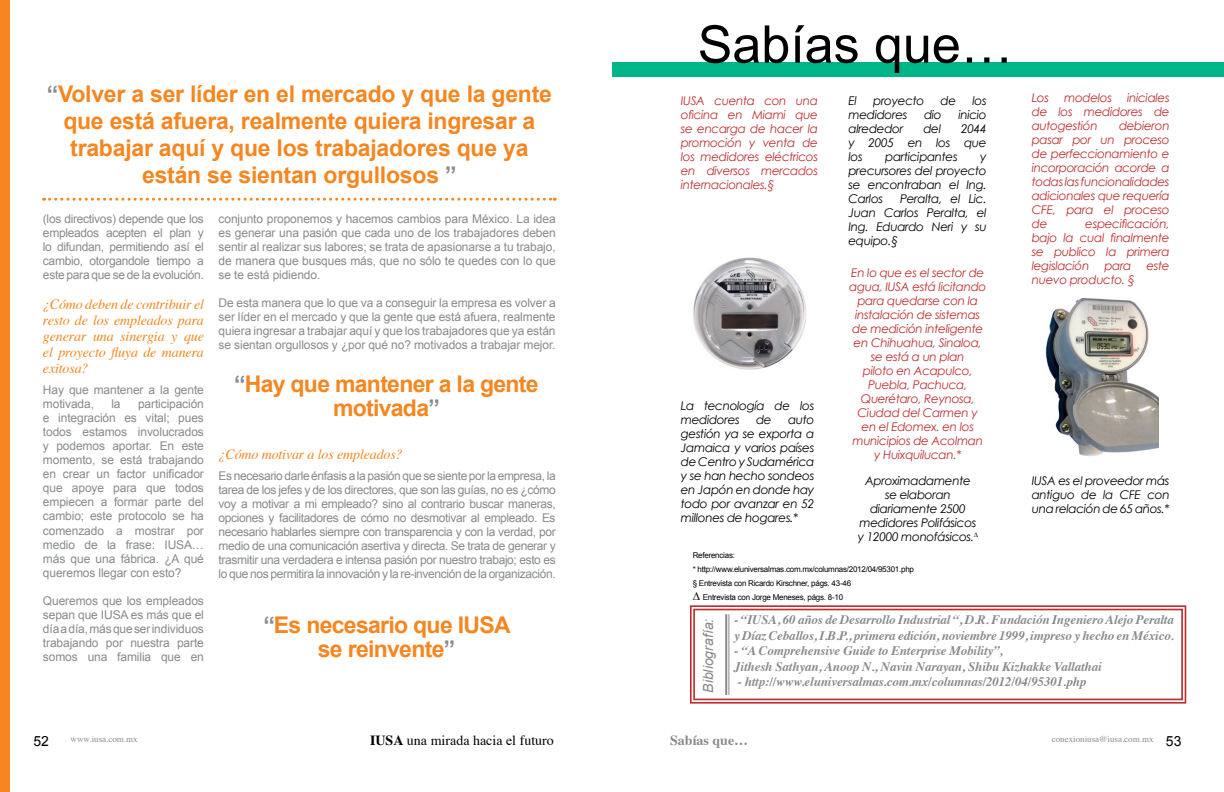
<style>
.page{position:relative;width:1224px;height:792px;background:#fff}
.page>*{position:absolute;margin:0;border:0;box-sizing:border-box;transform-origin:0 0}
.t1{font:52px "Arial";color:#000}
.t2{font:700 23px/27px "Arial";letter-spacing:-.01em;color:#f6861f;text-align:center}
.t3{font:700 23px/24px "Arial";letter-spacing:-.03em;color:#f6861f;text-align:center}
.t4{font:italic 14px/16px "Times";letter-spacing:-.01em;color:#f6861f;text-align:justify}
.t5{font:14px "Times";color:#000}
.t6{font:italic 14px "Arial";color:#878a8c}
.t7{font:700 14px "Times";color:#878a8c}
.t8{font:14px "Arial";color:#000}
.t9{font:italic 700 13px/15.6px "Times";letter-spacing:-.01em;color:#878a8c}
.t10{font:12px/14px "Arial";letter-spacing:-.01em;color:#878a8c;text-align:justify}
.t11{font:italic 12px/14px "Century Gothic";letter-spacing:-.03em;color:#bd2e31;text-align:justify}
.t12{font:italic 12px/14px "Century Gothic";letter-spacing:-.03em;color:#000;text-align:justify}
.t13{font:9px "Times";color:#878a8c}
.t14{font:8px/14px "Arial";letter-spacing:-.03em;color:#000}
.s1{color:#878a8c}
.s2{font-family:"Century Gothic";font-style:italic;font-size:12px}
.s3{font-weight:700}
</style>
<div class="page">
<div style="left:612px;top:63px;width:612px;height:14px;background:#00b587"></div>
<svg style="left:689px;top:605px;width:498px;height:99px"></svg>
<div style="left:693px;top:609px;width:490px;height:91px;border:2px solid #bd2e31"></div>
<hr style="left:725px;top:614px;width:2px;height:81px;background:#878a8c">
<hr style="left:729px;top:614px;width:1px;height:81px;background:#878a8c">
<img style="left:1045px;top:298px;width:113px;height:158px">
<img style="left:693px;top:257px;width:114px;height:113px">
<div style="left:0;top:0;width:9px;height:792px;background:#f6861f"></div>
<svg style="left:44px;top:198px;width:511px;height:3px"></svg>
<h2 class="t2" style="left:47px;top:81px;width:507px"><span class="s1">“</span>Volver a ser líder en el mercado y que la gente que está afuera, realmente quiera ingresar a trabajar aquí y que los trabajadores que ya están se sientan orgullosos <span class="s1">”</span></h2>
<p class="t10" style="left:43px;top:212px;width:163px">(los directivos) depende que los empleados acepten el plan y lo difundan, permitiendo así el cambio, otorgandole tiempo a este para que se de la evolución.</p>
<p class="t4" style="left:43px;top:296px;width:163px">¿Cómo deben de contribuir el resto de los empleados para generar una sinergia y que el proyecto fluya de manera exitosa?</p>
<p class="t10" style="left:43px;top:383px;width:162px">Hay que mantener a la gente motivada,</p>
<p class="t10" style="left:43px;top:397px;width:163px;text-indent:95px">participación e integración es vital; pues todos estamos involucrados y podemos aportar. En este momento, se está trabajando en crear un factor unificador que apoye para que todos empiecen a formar parte del cambio; este protocolo se ha comenzado a mostrar por medio de la frase: IUSA… más que una fábrica. ¿A qué queremos llegar con esto?</p>
<p class="t10" style="left:43px;top:593px;width:163px">Queremos que los empleados sepan que IUSA es más que el día a día, más que ser individuos trabajando por nuestra parte somos una familia que en</p>
<p class="t10" style="left:111px;top:397px;width:11px">la</p>
<p class="t10" style="left:219px;top:212px;width:339px">conjunto proponemos y hacemos cambios para México. La idea es generar una pasión que cada uno de los trabajadores deben sentir al realizar sus labores; se trata de apasionarse a tu trabajo, de manera que busques más, que no sólo te quedes con lo que se te está pidiendo.</p>
<p class="t10" style="left:219px;top:296px;width:339px">De esta manera que lo que va a conseguir la empresa es volver a ser líder en el mercado y que la gente que está afuera, realmente quiera ingresar a trabajar aquí y que los trabajadores que ya están se sientan orgullosos y ¿por qué no? motivados a trabajar mejor.</p>
<h2 class="t3" style="left:234px;top:373px;width:306px"><span class="s1">“</span>Hay que mantener a la gente motivada<span class="s1">”</span></h2>
<p class="t4" style="left:219px;top:446px;width:186px">¿Cómo motivar a los empleados?</p>
<p class="t10" style="left:219px;top:469px;width:339px">Es necesario darle énfasis a la pasión que se siente por la empresa, la tarea de los jefes y de los directores, que son las guías, no es ¿cómo voy a motivar a mi empleado? sino al contrario buscar maneras, opciones y facilitadores de cómo no desmotivar al empleado. Es necesario hablarles siempre con transparencia y con la verdad, por medio de una comunicación asertiva y directa. Se trata de generar y trasmitir una verdadera e intensa pasión por nuestro trabajo; esto es lo que nos permitira la innovación y la re-invención de la organización.</p>
<h2 class="t3" style="left:263px;top:614px;width:249px"><span class="s1">“</span>Es necesario que IUSA se reinvente<span class="s1">”</span></h2>
<h1 class="t1" style="left:698px;top:10px;width:317px">Sabías que…</h1>
<p class="t11" style="left:681px;top:94px;width:139px">IUSA cuenta con una oficina en Miami que se encarga de hacer la promoción y venta de los medidores eléctricos en diversos mercados internacionales.§</p>
<p class="t12" style="left:848px;top:94px;width:10px">El</p>
<p class="t12" style="left:873px;top:94px;width:53px">proyecto</p>
<p class="t12" style="left:941px;top:94px;width:17px">de</p>
<p class="t12" style="left:973px;top:94px;width:16px">los</p>
<p class="t12" style="left:848px;top:108px;width:60px">medidores</p>
<p class="t12" style="left:924px;top:108px;width:19px">dio</p>
<p class="t12" style="left:958px;top:108px;width:30px">inicio</p>
<p class="t12" style="left:848px;top:122px;width:56px">alrededor</p>
<p class="t12" style="left:923px;top:122px;width:19px">del</p>
<p class="t12" style="left:848px;top:122px;width:140px;text-indent:113px">2044 y 2005 en los que los</p>
<p class="t12" style="left:885px;top:150px;width:74px">participantes</p>
<p class="t12" style="left:848px;top:150px;width:140px;text-indent:132px">y precursores del proyecto se encontraban el Ing.<br>Carlos</p>
<p class="t12" style="left:848px;top:192px;width:140px;text-indent:52px">Peralta, el Lic.<br>Juan Carlos Peralta, el Ing. Eduardo Neri y su equipo.§</p>
<p class="t12" style="left:681px;top:399px;width:135px">La tecnología de los medidores</p>
<p class="t12" style="left:756px;top:413px;width:17px">de</p>
<p class="t12" style="left:681px;top:413px;width:135px;text-indent:107px">auto gestión ya se exporta a Jamaica y varios países de Centro y Sudamérica y se han hecho sondeos en Japón en donde hay todo por avanzar en 52 millones de hogares.*</p>
<p class="t11" style="left:849px;top:266px;width:139px;text-align:center">En lo que es el sector de agua, IUSA está licitando para quedarse con la instalación de sistemas de medición inteligente en Chihuahua, Sinaloa, se está a un plan<br>piloto en Acapulco,<br>Puebla, Pachuca,<br>Querétaro, Reynosa,<br>Ciudad del Carmen y en el Edomex. en los municipios de Acolman y Huixquilucan.*</p>
<p class="t12" style="left:858px;top:473px;width:122px;text-align:center">Aproximadamente se elaboran diariamente 2500 medidores Polifásicos y 12000 monofásicos.<sup>∆</sup></p>
<p class="t14" style="left:693px;top:549px;width:223px">Referencias:<br>* http://www.eluniversalmas.com.mx/columnas/2012/04/95301.php § Entrevista con Ricardo Kirschner, págs. 43-46<br><span class="s2">∆</span> Entrevista con Jorge Meneses, págs. 8-10</p>
<p class="t11" style="left:1032px;top:90px;width:139px;text-indent:95px">iniciales de los medidores de autogestión</p>
<p class="t11" style="left:1032px;top:90px;width:19px">Los</p>
<p class="t11" style="left:1064px;top:90px;width:49px">modelos</p>
<p class="t11" style="left:1032px;top:118px;width:139px;text-indent:87px">debieron pasar por un proceso de perfeccionamiento e incorporación acorde a todas las funcionalidades adicionales que requería CFE, para el proceso de</p>
<p class="t11" style="left:1032px;top:216px;width:139px;text-indent:53px">especificación, bajo la cual finalmente se publico la primera legislación para este nuevo producto. §</p>
<p class="t12" style="left:1032px;top:473px;width:139px">IUSA es el proveedor más antiguo de la CFE con una relación de 65 años.*</p>
<p class="t6" style="left:699px;top:693px;width:75px;rotate:-90deg">Bibliografía:</p>
<p class="t9" style="left:734px;top:611px;width:441px">- “IUSA, 60 años de Desarrollo Industrial “, D.R. Fundación Ingeniero Alejo Peralta y Díaz Ceballos, I.B.P., primera edición, noviembre 1999, impreso y hecho en México.</p>
<p class="t9" style="left:734px;top:642px;width:369px">- “A Comprehensive Guide to Enterprise Mobility”,<br>Jithesh Sathyan, Anoop N., Navin Narayan, Shibu Kizhakke Vallathai</p>
<p class="t9" style="left:737px;top:673px;width:350px">- http://www.eluniversalmas.com.mx/columnas/2012/04/95301.php</p>
<p class="t7" style="left:670px;top:727px;width:80px">Sabías que…</p>
<p class="t8" style="left:1166px;top:731px;width:17px">53</p>
<p class="t8" style="left:33px;top:731px;width:17px">52</p>
<p class="t5" style="left:370px;top:727px;width:185px"><span class="s3">IUSA</span> una mirada hacia el futuro</p>
<p class="t13" style="left:71px;top:731px;width:69px">www.iusa.com.mx</p>
<p class="t13" style="left:1052px;top:731px;width:103px">conexioniusa@iusa.com.mx</p>
</div>
